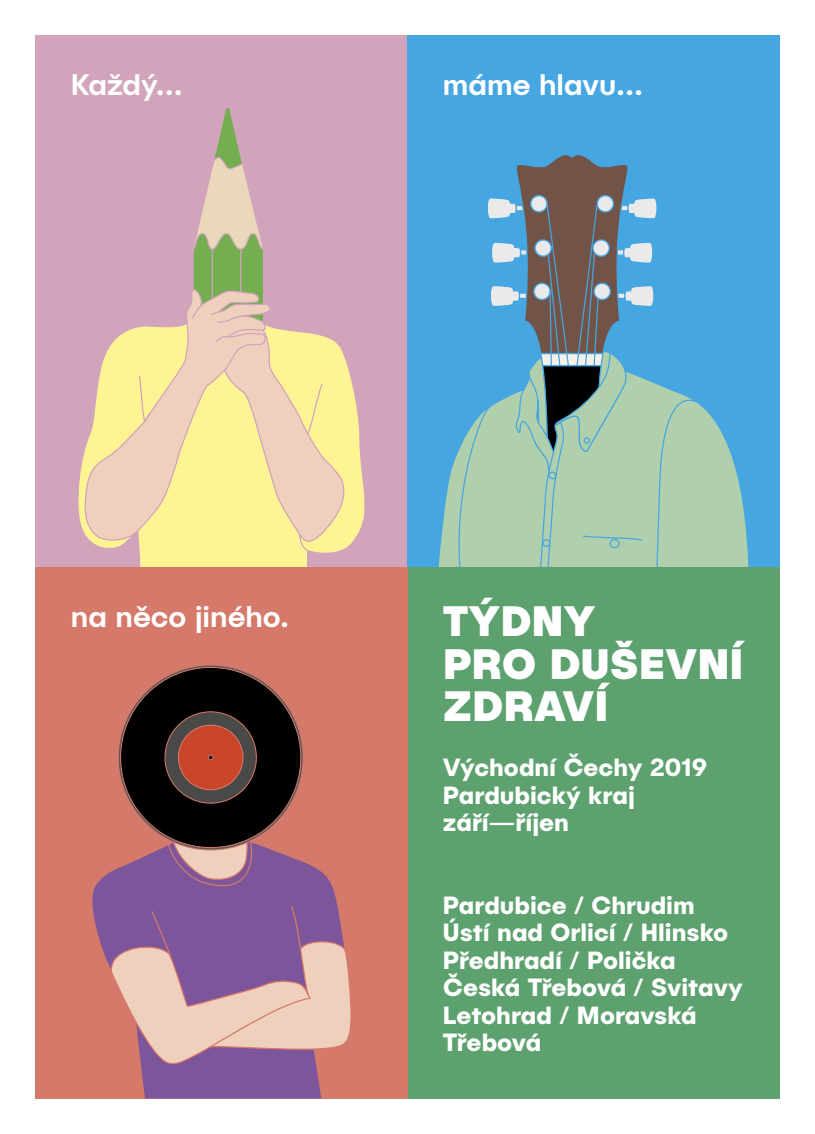
<style>
.page{position:relative;width:815px;height:1134px;background:#fff}
.page>*{position:absolute;margin:0;border:0;box-sizing:border-box;transform-origin:0 0}
.t1{font:800 42.5px/42.5px "Publica Sans";letter-spacing:.01em;color:#fff}
.t2{font:500 30px "Publica Sans";color:#fff}
.t3{font:700 25px/27.5px "Publica Sans";color:#fff}
</style>
<div class="page">
<div style="left:35px;top:35px;width:372px;height:532px;background:#d2a4bc"></div>
<div style="left:407px;top:567px;width:373px;height:531px;background:#5da16f"></div>
<div style="left:407px;top:35px;width:373px;height:532px;background:#46a6e1"></div>
<div style="left:35px;top:567px;width:372px;height:531px;background:#d5796b"></div>
<svg style="left:438px;top:386px;width:311px;height:181px"></svg>
<svg style="left:486px;top:155px;width:174px;height:394px"></svg>
<svg style="left:484px;top:194px;width:144px;height:262px"></svg>
<svg style="left:92px;top:862px;width:251px;height:103px;background:#855894"></svg>
<svg style="left:109px;top:939px;width:242px;height:160px;background:#bb8fa1"></svg>
<svg style="left:118px;top:665px;width:186px;height:216px"></svg>
<svg style="left:78px;top:304px;width:287px;height:249px"></svg>
<svg style="left:192px;top:108px;width:73px;height:216px"></svg>
<div style="left:136px;top:530px;width:173px;height:37px;background:#fff494"></div>
<p class="t2" style="left:71px;top:65px;width:114px">Každý...</p>
<p class="t2" style="left:443px;top:65px;width:202px">máme hlavu...</p>
<p class="t2" style="left:71px;top:597px;width:220px">na něco jiného.</p>
<p class="t1" style="left:443px;top:598px;width:302px">TÝDNY<br>PRO DUŠEVNÍ<br>ZDRAVÍ</p>
<p class="t3" style="left:443px;top:753px;width:266px">Východní Čechy 2019<br>Pardubický kraj září—říjen</p>
<p class="t3" style="left:443px;top:890px;width:301px">Pardubice / Chrudim<br>Ústí nad Orlicí / Hlinsko<br>Předhradí / Polička<br>Česká Třebová / Svitavy<br>Letohrad / Moravská<br>Třebová</p>
</div>
